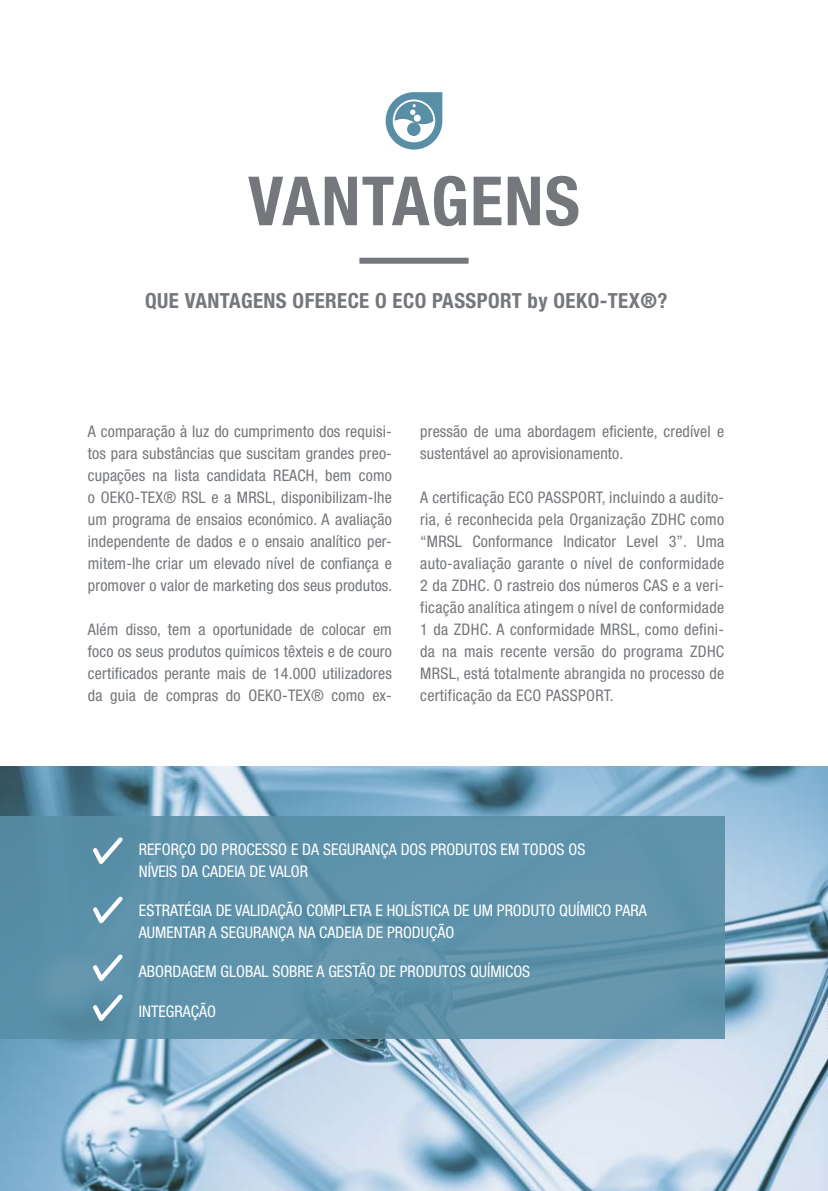
<style>
.page{position:relative;width:828px;height:1191px;background:#fff}
.page>*{position:absolute;margin:0;border:0;box-sizing:border-box;transform-origin:0 0}
.t1{font:700 condensed 68px "Helvetica Neue LT Pro";letter-spacing:.02em;color:#74777b}
.t2{font:700 condensed 20.8px "Helvetica Neue LT Pro";letter-spacing:.02em;color:#74777b}
.t3{font:condensed 16px/22px "Helvetica Neue LT Pro";letter-spacing:.01em;color:#74777b;text-align:justify}
.t4{font:condensed 16px/22px "Helvetica Neue LT Pro";color:#fff}
</style>
<div class="page">
<img style="left:0;top:766px;width:828px;height:425px">
<svg style="left:827px;top:897px;width:1px;height:216px"></svg>
<svg style="left:386px;top:92px;width:56px;height:58px"></svg>
<div style="left:0;top:816px;width:725px;height:223px;background:#5f93ac"></div>
<svg style="left:93px;top:837px;width:30px;height:27px"></svg>
<svg style="left:93px;top:896px;width:30px;height:28px"></svg>
<svg style="left:89px;top:954px;width:34px;height:72px"></svg>
<div style="left:359px;top:258px;width:109px;height:6px;background:#74777b"></div>
<h1 class="t1" style="left:248px;top:160px;width:333px">VANTAGENS</h1>
<h2 class="t2" style="left:145px;top:288px;width:524px">QUE VANTAGENS OFERECE O ECO PASSPORT by OEKO-TEX®?</h2>
<p class="t3" style="left:88px;top:420px;width:306px">A comparação à luz do cumprimento dos requisi&shy;tos para substâncias que suscitam grandes preo&shy;cupações na lista candidata REACH, bem como o OEKO-TEX® RSL e a MRSL, disponibilizam-lhe um programa de ensaios económico. A avaliação independente de dados e o ensaio analítico per&shy;mitem-lhe criar um elevado nível de confiança e promover o valor de marketing dos seus produtos.</p>
<p class="t3" style="left:88px;top:618px;width:305px">Além disso, tem a oportunidade de colocar em foco os seus produtos químicos têxteis e de couro certificados perante mais de 14.000 utilizadores da guia de compras do OEKO-TEX® como ex-</p>
<p class="t3" style="left:420px;top:420px;width:305px">pressão de uma abordagem eficiente, credível e sustentável ao aprovisionamento.</p>
<p class="t3" style="left:420px;top:486px;width:305px">A certificação ECO PASSPORT, incluindo a audito&shy;ria, é reconhecida pela Organização ZDHC como “MRSL Conformance Indicator Level 3”. Uma auto-avaliação garante o nível de conformidade 2 da ZDHC. O rastreio dos números CAS e a veri&shy;ficação analítica atingem o nível de conformidade 1 da ZDHC. A conformidade MRSL, como defini&shy;da na mais recente versão do programa ZDHC MRSL, está totalmente abrangida no processo de certificação da ECO PASSPORT.</p>
<p class="t4" style="left:139px;top:837px;width:448px">REFORÇO DO PROCESSO E DA SEGURANÇA DOS PRODUTOS EM TODOS OS<br>NÍVEIS DA CADEIA DE VALOR</p>
<p class="t4" style="left:139px;top:899px;width:509px">ESTRATÉGIA DE VALIDAÇÃO COMPLETA E HOLÍSTICA DE UM PRODUTO QUÍMICO PARA<br>AUMENTAR A SEGURANÇA NA CADEIA DE PRODUÇÃO</p>
<p class="t4" style="left:139px;top:960px;width:393px">ABORDAGEM GLOBAL SOBRE A GESTÃO DE PRODUTOS QUÍMICOS</p>
<p class="t4" style="left:139px;top:1000px;width:79px">INTEGRAÇÃO</p>
</div>
